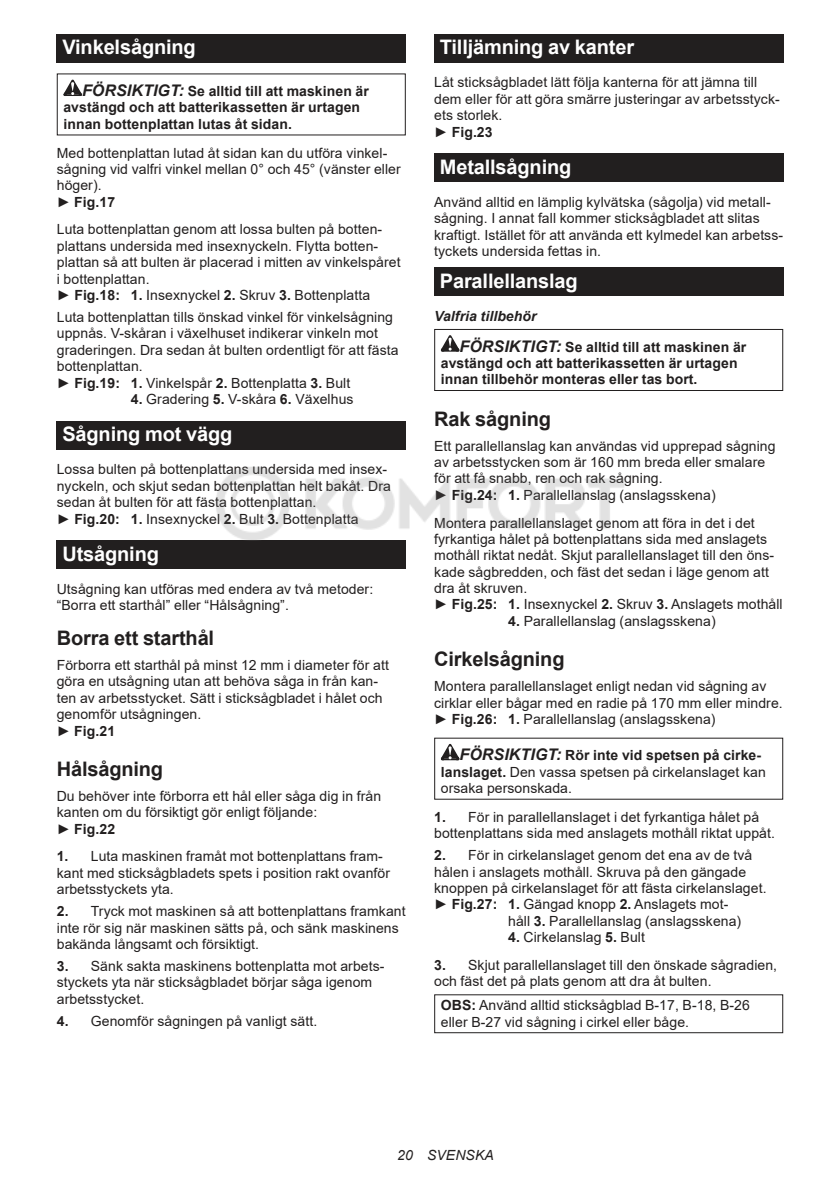
<style>
.page{position:relative;width:840px;height:1191px;background:#fff}
.page>*{position:absolute;margin:0;border:0;box-sizing:border-box;transform-origin:0 0}
.t1{font:700 20px "Arial";letter-spacing:-.01em;color:#fff}
.t2{font:700 20px "Arial";letter-spacing:-.01em;color:#221f1f}
.t3{font:14px/16.4px "Arial";letter-spacing:.005em;color:#221f1f}
.t4{font:700 14px/16.4px "Arial";letter-spacing:.005em;color:#221f1f}
.t5{font:italic 14px "Arial";letter-spacing:.005em;color:#221f1f}
.s1{font-style:italic;font-size:16px}
.s2{font-weight:700}
.s3{font-style:italic}
.s4{font-weight:700;font-style:italic;font-size:16px}
</style>
<div class="page">
<div style="left:57px;top:34px;width:348px;height:29px;background:#221f1f"></div>
<svg style="left:63px;top:80px;width:19px;height:16px"></svg>
<div style="left:57px;top:421px;width:348px;height:28px;background:#221f1f"></div>
<div style="left:57px;top:540px;width:348px;height:29px;background:#221f1f"></div>
<div style="left:434px;top:34px;width:348px;height:29px;background:#221f1f"></div>
<div style="left:434px;top:154px;width:348px;height:28px;background:#221f1f"></div>
<div style="left:434px;top:267px;width:348px;height:29px;background:#221f1f"></div>
<svg style="left:440px;top:335px;width:19px;height:16px"></svg>
<div style="left:434px;top:329px;width:348px;height:62px;border:1px solid #221f1f"></div>
<svg style="left:440px;top:744px;width:19px;height:16px"></svg>
<div style="left:434px;top:994px;width:348px;height:39px;border:1px solid #221f1f"></div>
<img style="left:216px;top:467px;width:409px;height:82px">
<h1 class="t1" style="left:62px;top:39px;width:135px">Vinkelsågning</h1>
<p class="t4" style="left:63px;top:84px;width:307px;text-indent:19px"><span class="s1">FÖRSIKTIGT:</span> Se alltid till att maskinen är avstängd och att batterikassetten är urtagen innan bottenplattan lutas åt sidan.</p>
<p class="t3" style="left:57px;top:144px;width:345px">Med bottenplattan lutad åt sidan kan du utföra vinkel&shy;sågning vid valfri vinkel mellan 0° och 45° (vänster eller höger).<br>► <span class="s2">Fig.17</span></p>
<p class="t3" style="left:57px;top:221px;width:345px">Luta bottenplattan genom att lossa bulten på botten&shy;plattans undersida med insexnyckeln. Flytta botten&shy;plattan så att bulten är placerad i mitten av vinkelspåret i bottenplattan.<br>► <span class="s2">Fig.18: 1.</span> Insexnyckel <span class="s2">2.</span> Skruv <span class="s2">3.</span> Bottenplatta</p>
<p class="t3" style="left:57px;top:309px;width:343px">Luta bottenplattan tills önskad vinkel för vinkelsågning uppnås. V-skåran i växelhuset indikerar vinkeln mot graderingen. Dra sedan åt bulten ordentligt för att fästa bottenplattan.<br>► <span class="s2">Fig.19: 1.</span> Vinkelspår <span class="s2">2.</span> Bottenplatta <span class="s2">3.</span> Bult</p>
<p class="t3" style="left:131px;top:392px;width:224px"><span class="s2">4.</span> Gradering <span class="s2">5.</span> V-skåra <span class="s2">6.</span> Växelhus</p>
<h1 class="t1" style="left:62px;top:426px;width:171px">Sågning mot vägg</h1>
<p class="t3" style="left:57px;top:461px;width:335px">Lossa bulten på bottenplattans undersida med insex&shy;nyckeln, och skjut sedan bottenplattan helt bakåt. Dra sedan åt bulten för att fästa bottenplattan.<br>► <span class="s2">Fig.20: 1.</span> Insexnyckel <span class="s2">2.</span> Bult <span class="s2">3.</span> Bottenplatta</p>
<h1 class="t1" style="left:62px;top:545px;width:98px">Utsågning</h1>
<p class="t3" style="left:57px;top:581px;width:318px">Utsågning kan utföras med endera av två metoder: “Borra ett starthål” eller “Hålsågning”.</p>
<h1 class="t2" style="left:57px;top:630px;width:159px">Borra ett starthål</h1>
<p class="t3" style="left:57px;top:657px;width:333px">Förborra ett starthål på minst 12 mm i diameter för att göra en utsågning utan att behöva såga in från kan&shy;ten av arbetsstycket. Sätt i sticksågbladet i hålet och genomför utsågningen.<br>► <span class="s2">Fig.21</span></p>
<h1 class="t2" style="left:57px;top:761px;width:108px">Hålsågning</h1>
<p class="t3" style="left:57px;top:787px;width:326px">Du behöver inte förborra ett hål eller såga dig in från kanten om du försiktigt gör enligt följande:<br>► <span class="s2">Fig.22</span></p>
<p class="t3" style="left:57px;top:848px;width:334px"><span class="s2">1.</span> Luta maskinen framåt mot bottenplattans fram&shy;kant med sticksågbladets spets i position rakt ovanför arbetsstyckets yta.</p>
<p class="t3" style="left:57px;top:903px;width:350px"><span class="s2">2.</span> Tryck mot maskinen så att bottenplattans framkant inte rör sig när maskinen sätts på, och sänk maskinens bakända långsamt och försiktigt.</p>
<p class="t3" style="left:57px;top:957px;width:329px"><span class="s2">3.</span> Sänk sakta maskinens bottenplatta mot arbets&shy;styckets yta när sticksågbladet börjar såga igenom arbetsstycket.</p>
<p class="t3" style="left:57px;top:1014px;width:262px"><span class="s2">4.</span> Genomför sågningen på vanligt sätt.</p>
<h1 class="t1" style="left:439px;top:39px;width:196px">Tilljämning av kanter</h1>
<p class="t3" style="left:434px;top:74px;width:347px">Låt sticksågbladet lätt följa kanterna för att jämna till dem eller för att göra smärre justeringar av arbetsstyck&shy;ets storlek.<br>► <span class="s2">Fig.23</span></p>
<h1 class="t1" style="left:439px;top:159px;width:133px">Metallsågning</h1>
<p class="t3" style="left:434px;top:194px;width:350px">Använd alltid en lämplig kylvätska (sågolja) vid metall&shy;sågning. I annat fall kommer sticksågbladet att slitas kraftigt. Istället för att använda ett kylmedel kan arbetss&shy;tyckets undersida fettas in.</p>
<h1 class="t1" style="left:439px;top:272px;width:139px">Parallellanslag</h1>
<p class="t4" style="left:459px;top:302px;width:288px;line-height:30.6px;text-indent:-25px"><span class="s3">Valfria tillbehör<br></span><span class="s1">FÖRSIKTIGT:</span> Se alltid till att maskinen är</p>
<p class="t4" style="left:440px;top:356px;width:298px">avstängd och att batterikassetten är urtagen innan tillbehör monteras eller tas bort.</p>
<h1 class="t2" style="left:434px;top:411px;width:118px">Rak sågning</h1>
<p class="t3" style="left:434px;top:437px;width:343px">Ett parallellanslag kan användas vid upprepad sågning av arbetsstycken som är 160 mm breda eller smalare för att få snabb, ren och rak sågning.<br>► <span class="s2">Fig.24: 1.</span> Parallellanslag (anslagsskena)</p>
<p class="t3" style="left:434px;top:515px;width:350px">Montera parallellanslaget genom att föra in det i det fyrkantiga hålet på bottenplattans sida med anslagets mothåll riktat nedåt. Skjut parallellanslaget till den öns&shy;kade sågbredden, och fäst det sedan i läge genom att dra åt skruven.<br>► <span class="s2">Fig.25: 1.</span> Insexnyckel <span class="s2">2.</span> Skruv <span class="s2">3.</span> Anslagets mothåll</p>
<p class="t3" style="left:508px;top:612px;width:209px"><span class="s2">4.</span> Parallellanslag (anslagsskena)</p>
<h1 class="t2" style="left:434px;top:651px;width:132px">Cirkelsågning</h1>
<p class="t3" style="left:434px;top:679px;width:350px">Montera parallellanslaget enligt nedan vid sågning av cirklar eller bågar med en radie på 170 mm eller mindre. ► <span class="s2">Fig.26: 1.</span> Parallellanslag (anslagsskena)</p>
<p class="t3" style="left:440px;top:748px;width:326px;text-indent:19px"><span class="s4">FÖRSIKTIGT:</span> <span class="s2">Rör inte vid spetsen på cirke&shy;lanslaget.</span> Den vassa spetsen på cirkelanslaget kan orsaka personskada.</p>
<p class="t3" style="left:434px;top:810px;width:342px"><span class="s2">1.</span> För in parallellanslaget i det fyrkantiga hålet på bottenplattans sida med anslagets mothåll riktat uppåt.</p>
<p class="t3" style="left:434px;top:848px;width:319px"><span class="s2">2.</span> För in cirkelanslaget genom det ena av de två</p>
<p class="t3" style="left:434px;top:864px;width:313px">hålen i anslagets mothåll. Skruva på den gängade</p>
<p class="t3" style="left:434px;top:881px;width:334px">knoppen på cirkelanslaget för att fästa cirkelanslaget.</p>
<p class="t3" style="left:434px;top:896px;width:295px">► <span class="s2">Fig.27: 1.</span> Gängad knopp <span class="s2">2.</span> Anslagets mot-</p>
<p class="t3" style="left:508px;top:914px;width:234px">håll <span class="s2">3.</span> Parallellanslag (anslagsskena)</p>
<p class="t3" style="left:508px;top:930px;width:138px"><span class="s2">4.</span> Cirkelanslag <span class="s2">5.</span> Bult</p>
<p class="t3" style="left:434px;top:956px;width:344px"><span class="s2">3.</span> Skjut parallellanslaget till den önskade sågradien, och fäst det på plats genom att dra åt bulten.</p>
<p class="t3" style="left:440px;top:997px;width:310px"><span class="s2">OBS:</span> Använd alltid sticksågblad B-17, B-18, B-26 eller B-27 vid sågning i cirkel eller båge.</p>
<p class="t5" style="left:397px;top:1147px;width:98px">20 SVENSKA</p>
</div>
